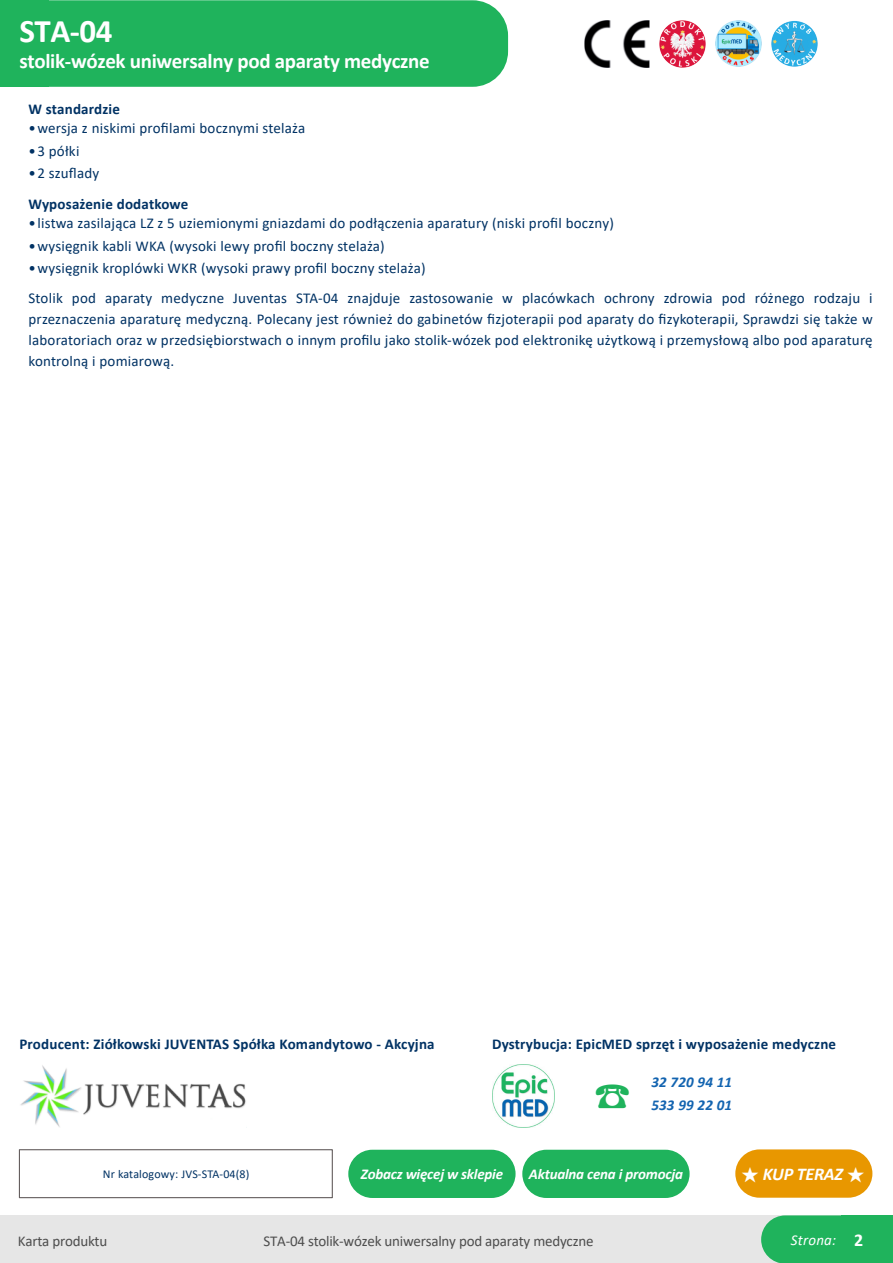
<style>
.page{position:relative;width:893px;height:1263px;background:#fff}
.page>*{position:absolute;margin:0;border:0;box-sizing:border-box;transform-origin:0 0}
.t1{font:700 36px "Malgun Gothic";color:#1fb35c}
.t2{font:700 33px "Calibri";color:#fff}
.t3{font:700 21px "Calibri";letter-spacing:-.015em;color:#fff}
.t4{font:italic 700 18px "Calibri";letter-spacing:-.015em;color:#fff}
.t5{font:15px/21px "Calibri";letter-spacing:.015em;color:#003264}
.t6{font:700 15px "Calibri";letter-spacing:.015em;color:#003264}
.t7{font:15px "Calibri";letter-spacing:-.015em;color:#4d4d4d}
.t8{font:italic 700 15px "Calibri";letter-spacing:-.015em;color:#fff}
.t9{font:italic 700 15px/22.5px "Calibri";letter-spacing:.015em;color:#1364b0}
.t10{font:italic 15px "Calibri";letter-spacing:.015em;color:#fff}
.t11{font:12px "Calibri";letter-spacing:.01em;color:#003264}
.s1{font-family:"Malgun Gothic";font-style:normal}
.s2{font-weight:700;font-style:normal;font-size:18px}
</style>
<div class="page">
<div style="left:0;top:0;width:508px;height:87px;background:#1fb35c;border-radius:35px"></div>
<div style="left:0;top:0;width:48px;height:87px;background:#1fb35c"></div>
<div style="left:0;top:1215px;width:893px;height:48px;background:#e6e6e6"></div>
<div style="left:761px;top:1215px;width:132px;height:48px;background:#1fb35c;border-radius:24px"></div>
<div style="left:842px;top:1215px;width:51px;height:48px;background:#1fb35c"></div>
<div style="left:735px;top:1149px;width:137px;height:49px;background:#e89700;border-radius:24px"></div>
<div style="left:19px;top:1149px;width:314px;height:49px;border:1px solid #655f5f"></div>
<img style="left:492px;top:1064px;width:62px;height:63px">
<div style="left:348px;top:1150px;width:168px;height:48px;background:#1fb35c;border-radius:24px"></div>
<div style="left:522px;top:1150px;width:168px;height:48px;background:#1fb35c;border-radius:24px"></div>
<img style="left:716px;top:21px;width:46px;height:46px">
<img style="left:772px;top:21px;width:46px;height:46px">
<img style="left:659px;top:21px;width:47px;height:46px">
<img style="left:584px;top:21px;width:65px;height:46px">
<img style="left:20px;top:1065px;width:226px;height:62px">
<h2 class="t2" style="left:19px;top:17px;width:95px">STA-04</h2>
<h3 class="t3" style="left:19px;top:52px;width:412px">stolik-wózek uniwersalny pod aparaty medyczne</h3>
<p class="t6" style="left:28px;top:103px;width:93px">W standardzie</p>
<p class="t5" style="left:28px;top:119px;width:278px">•wersja z niskimi profilami bocznymi stelaża</p>
<p class="t5" style="left:28px;top:141px;width:52px">•3 półki</p>
<p class="t5" style="left:28px;top:164px;width:72px">•2 szuflady</p>
<p class="t5" style="left:28px;top:214px;width:587px">•listwa zasilająca LZ z 5 uziemionymi gniazdami do podłączenia aparatury (niski profil boczny)</p>
<p class="t5" style="left:28px;top:236px;width:358px">•wysięgnik kabli WKA (wysoki lewy profil boczny stelaża)</p>
<p class="t5" style="left:28px;top:254px;width:846px;line-height:30px">•wysięgnik kroplówki WKR (wysoki prawy profil boczny stelaża)<br>Stolik pod aparaty medyczne Juventas STA-04 znajduje zastosowanie w placówkach ochrony zdrowia pod różnego rodzaju i</p>
<p class="t5" style="left:28px;top:310px;width:846px;text-align:justify">przeznaczenia aparaturę medyczną. Polecany jest również do gabinetów fizjoterapii pod aparaty do fizykoterapii, Sprawdzi się także w laboratoriach oraz w przedsiębiorstwach o innym profilu jako stolik-wózek pod elektronikę użytkową i przemysłową albo pod aparaturę kontrolną i pomiarową.</p>
<p class="t6" style="left:28px;top:198px;width:161px">Wyposażenie dodatkowe</p>
<p class="t6" style="left:19px;top:1038px;width:417px">Producent: Ziółkowski JUVENTAS Spółka Komandytowo - Akcyjna</p>
<p class="t6" style="left:492px;top:1038px;width:346px">Dystrybucja: EpicMED sprzęt i wyposażenie medyczne</p>
<h1 class="t1" style="left:595px;top:1078px;width:37px">☎</h1>
<p class="t9" style="left:651px;top:1072px;width:82px">32 720 94 11<br>533 99 22 01</p>
<p class="t11" style="left:103px;top:1169px;width:148px">Nr katalogowy: JVS-STA-04(8)</p>
<p class="t4" style="left:741px;top:1167px;width:125px"><span class="s1">★</span> KUP TERAZ <span class="s1">★</span></p>
<p class="t8" style="left:361px;top:1168px;width:144px">Zobacz więcej w sklepie</p>
<p class="t8" style="left:529px;top:1168px;width:155px">Aktualna cena i promocja</p>
<p class="t7" style="left:18px;top:1235px;width:91px">Karta produktu</p>
<p class="t7" style="left:264px;top:1235px;width:331px">STA-04 stolik-wózek uniwersalny pod aparaty medyczne</p>
<p class="t10" style="left:791px;top:1234px;width:74px">Strona: <span class="s2">2</span></p>
</div>
